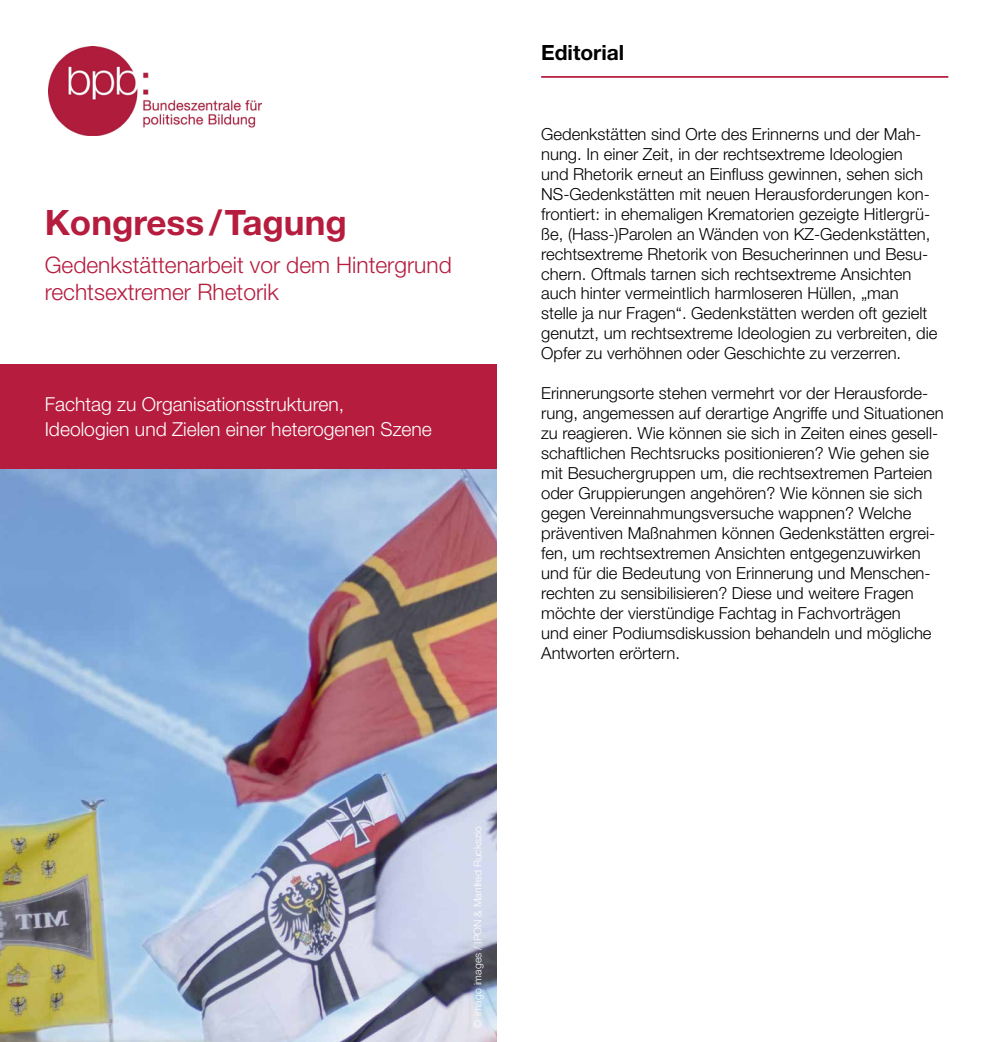
<style>
.page{position:relative;width:993px;height:1042px;background:#fff}
.page>*{position:absolute;margin:0;border:0;box-sizing:border-box;transform-origin:0 0}
.t1{font:700 35px "Helvetica Neue LT Std";color:#b61c3e}
.t2{font:300 22.75px/27.3px "Helvetica Neue LT Std";color:#b61c3e}
.t3{font:700 21px "Helvetica Neue LT Std";color:#000}
.t4{font:300 19.25px/24.5px "Helvetica Neue LT Std";color:#fff}
.t5{font:300 16.62px/19.9px "Helvetica Neue LT Std";color:#000}
.t6{font:300 10.5px "Helvetica Neue LT Std";color:#fff}
</style>
<div class="page">
<img style="left:0;top:468px;width:496px;height:574px">
<div style="left:0;top:364px;width:496px;height:104px;background:#b61c3e"></div>
<img style="left:48px;top:46px;width:214px;height:89px">
<hr style="left:541px;top:76px;width:406px;height:2px;background:#b61c3e">
<h1 class="t1" style="left:45px;top:201px;width:303px">Kongress / Tagung</h1>
<h2 class="t2" style="left:45px;top:250px;width:408px">Gedenkstättenarbeit vor dem Hintergrund rechtsextremer Rhetorik</h2>
<p class="t4" style="left:45px;top:392px;width:388px">Fachtag zu Organisationsstrukturen,<br>Ideologien und Zielen einer heterogenen Szene</p>
<p class="t3" style="left:541px;top:39px;width:85px">Editorial</p>
<p class="t5" style="left:541px;top:124px;width:398px">Gedenkstätten sind Orte des Erinnerns und der Mah&shy;nung. In einer Zeit, in der rechtsextreme Ideologien<br>und Rhetorik erneut an Einfluss gewinnen, sehen sich NS-Gedenkstätten mit neuen Herausforderungen kon&shy;frontiert: in ehemaligen Krematorien gezeigte Hitlergrü&shy;ße, (Hass-)Parolen an Wänden von KZ-Gedenkstätten, rechtsextreme Rhetorik von Besucherinnen und Besu&shy;chern. Oftmals tarnen sich rechtsextreme Ansichten auch hinter vermeintlich harmloseren Hüllen, „man stelle ja nur Fragen“. Gedenkstätten werden oft gezielt genutzt, um rechtsextreme Ideologien zu verbreiten, die Opfer zu verhöhnen oder Geschichte zu verzerren.</p>
<p class="t5" style="left:541px;top:383px;width:404px">Erinnerungsorte stehen vermehrt vor der Herausforde&shy;rung, angemessen auf derartige Angriffe und Situationen zu reagieren. Wie können sie sich in Zeiten eines gesell&shy;schaftlichen Rechtsrucks positionieren? Wie gehen sie mit Besuchergruppen um, die rechtsextremen Parteien oder Gruppierungen angehören? Wie können sie sich gegen Vereinnahmungsversuche wappnen? Welche präventiven Maßnahmen können Gedenkstätten ergrei&shy;fen, um rechtsextremen Ansichten entgegenzuwirken und für die Bedeutung von Erinnerung und Menschen&shy;rechten zu sensibilisieren? Diese und weitere Fragen möchte der vierstündige Fachtag in Fachvorträgen<br>und einer Podiumsdiskussion behandeln und mögliche Antworten erörtern.</p>
<p class="t6" style="left:471px;top:1027px;width:203px;rotate:-90deg">© imago images / IPON &amp; Manfred Ruckszio</p>
</div>
